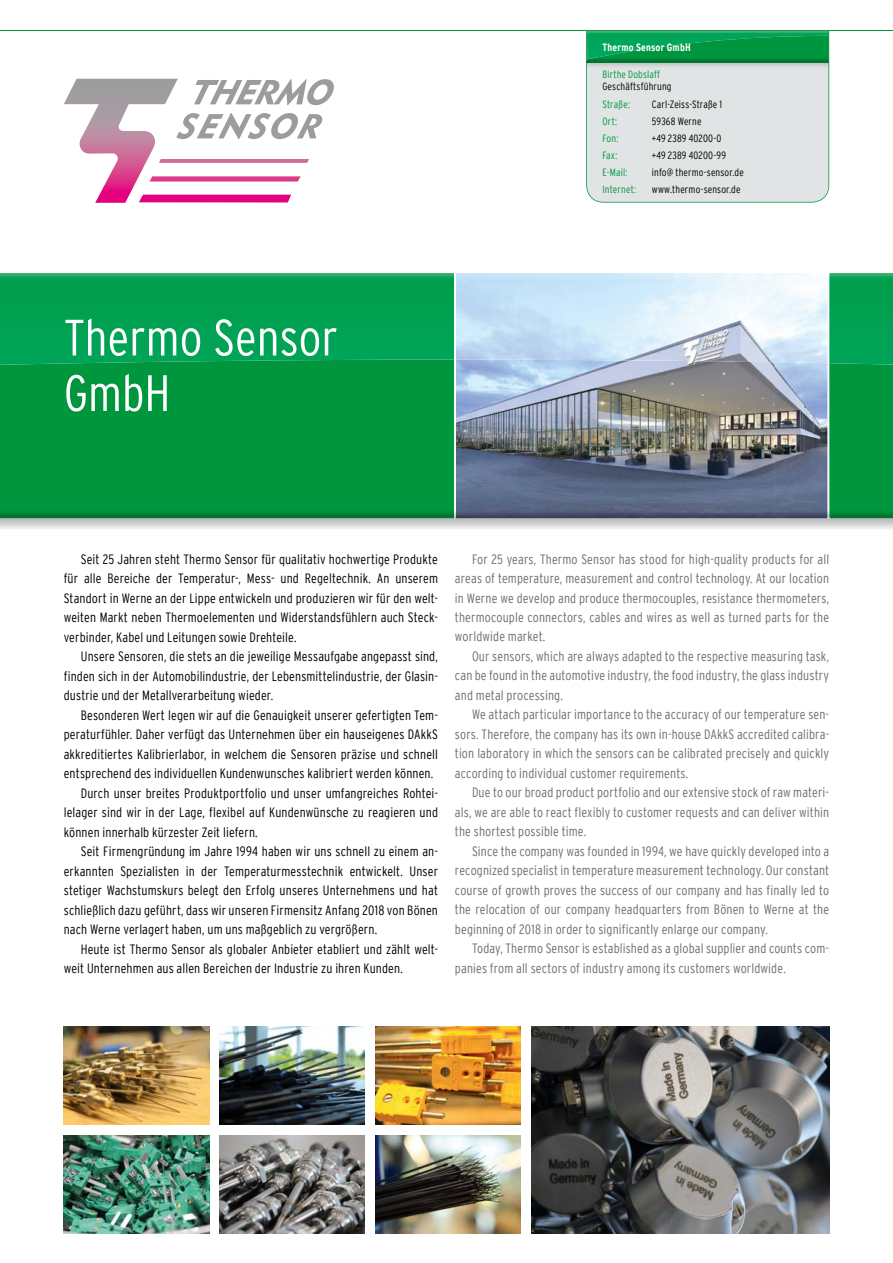
<style>
.page{position:relative;width:893px;height:1263px;background:#fff}
.page>*{position:absolute;margin:0;border:0;box-sizing:border-box;transform-origin:0 0}
.t1{font:300 condensed 51px "Interstate";color:#fff}
.t2{font:300 condensed 13.5px/19.5px "Interstate";letter-spacing:.01em;color:#000;text-align:justify}
.t3{font:300 condensed 13.5px/19.5px "Interstate";letter-spacing:.01em;color:#6e6e6e;text-align:justify}
.t4{font:300 condensed 10.5px "Interstate";letter-spacing:.015em;color:#000}
.t5{font:300 condensed 10.5px "Interstate";letter-spacing:.015em;color:#00963e}
.t6{font:700 condensed 10.5px "Interstate";letter-spacing:.015em;color:#fff}
</style>
<div class="page">
<hr style="left:0;top:30px;width:893px;height:1px;background:#00963e">
<img style="left:775px;top:363px;width:118px;height:155px">
<img style="left:0;top:360px;width:775px;height:158px">
<img style="left:456px;top:517px;width:372px;height:1px">
<img style="left:828px;top:363px;width:1px;height:154px">
<svg style="left:586px;top:30px;width:243px;height:173px;background:#b4d4c4"></svg>
<svg style="left:64px;top:79px;width:270px;height:124px"></svg>
<img style="left:64px;top:1135px;width:145px;height:98px">
<img style="left:375px;top:1135px;width:146px;height:98px">
<img style="left:220px;top:1027px;width:145px;height:98px">
<img style="left:64px;top:1027px;width:145px;height:98px">
<img style="left:220px;top:1135px;width:145px;height:98px">
<img style="left:531px;top:1027px;width:298px;height:206px">
<img style="left:375px;top:1027px;width:146px;height:98px">
<img style="left:829px;top:273px;width:64px;height:92px">
<img style="left:0;top:273px;width:454px;height:92px">
<img style="left:456px;top:273px;width:372px;height:90px">
<img style="left:454px;top:273px;width:2px;height:87px">
<img style="left:65px;top:318px;width:273px;height:38px">
<p class="t6" style="left:602px;top:42px;width:90px">Thermo Sensor GmbH</p>
<p class="t5" style="left:602px;top:68px;width:59px">Birthe Dobslaff</p>
<p class="t4" style="left:602px;top:80px;width:71px">Geschäftsführung</p>
<p class="t5" style="left:602px;top:98px;width:29px">Straße:</p>
<p class="t4" style="left:652px;top:98px;width:72px">Carl-Zeiss-Straße 1</p>
<p class="t5" style="left:602px;top:115px;width:16px">Ort:</p>
<p class="t4" style="left:652px;top:115px;width:51px">59368 Werne</p>
<p class="t5" style="left:602px;top:132px;width:17px">Fon:</p>
<p class="t4" style="left:652px;top:132px;width:71px">+49 2389 40200-0</p>
<p class="t5" style="left:602px;top:149px;width:16px">Fax:</p>
<p class="t4" style="left:652px;top:149px;width:76px">+49 2389 40200-99</p>
<p class="t5" style="left:602px;top:166px;width:26px">E-Mail:</p>
<p class="t4" style="left:652px;top:166px;width:94px">info@ thermo-sensor.de</p>
<p class="t5" style="left:602px;top:183px;width:35px">Internet:</p>
<p class="t4" style="left:652px;top:183px;width:90px">www.thermo-sensor.de</p>
<h1 class="t1" style="left:64px;top:364px;width:108px">GmbH</h1>
<p class="t2" style="left:64px;top:549px;width:376px;text-indent:17px">Seit 25 Jahren steht Thermo Sensor für qualitativ hochwertige Produkte für alle Bereiche der Temperatur-, Mess- und Regeltechnik. An unserem Standort in Werne an der Lippe entwickeln und produzieren wir für den welt&shy;weiten Markt neben Thermoelementen und Widerstandsfühlern auch Steck&shy;verbinder, Kabel und Leitungen sowie Drehteile.</p>
<p class="t2" style="left:64px;top:646px;width:376px;text-indent:17px">Unsere Sensoren, die stets an die jeweilige Messaufgabe angepasst sind, finden sich in der Automobilindustrie, der Lebensmittelindustrie, der Glasin&shy;dustrie und der Metallverarbeitung wieder.</p>
<p class="t2" style="left:81px;top:705px;width:359px">Besonderen Wert legen wir auf die Genauigkeit unserer gefertigten Tem-</p>
<p class="t2" style="left:64px;top:724px;width:376px">peraturfühler. Daher verfügt das Unternehmen über ein hauseigenes DAkkS</p>
<p class="t2" style="left:64px;top:744px;width:376px">akkreditiertes Kalibrierlabor, in welchem die Sensoren präzise und schnell</p>
<p class="t2" style="left:64px;top:763px;width:371px">entsprechend des individuellen Kundenwunsches kalibriert werden können.</p>
<p class="t2" style="left:81px;top:783px;width:359px">Durch unser breites Produktportfolio und unser umfangreiches Rohtei-</p>
<p class="t2" style="left:64px;top:802px;width:376px">lelager sind wir in der Lage, flexibel auf Kundenwünsche zu reagieren und</p>
<p class="t2" style="left:64px;top:822px;width:195px">können innerhalb kürzester Zeit liefern.</p>
<p class="t2" style="left:81px;top:841px;width:359px">Seit Firmengründung im Jahre 1994 haben wir uns schnell zu einem an-</p>
<p class="t2" style="left:64px;top:861px;width:376px">erkannten Spezialisten in der Temperaturmesstechnik entwickelt. Unser</p>
<p class="t2" style="left:64px;top:880px;width:376px">stetiger Wachstumskurs belegt den Erfolg unseres Unternehmens und hat</p>
<p class="t2" style="left:64px;top:900px;width:376px">schließlich dazu geführt, dass wir unseren Firmensitz Anfang 2018 von Bönen</p>
<p class="t2" style="left:64px;top:919px;width:315px">nach Werne verlagert haben, um uns maßgeblich zu vergrößern.</p>
<p class="t2" style="left:81px;top:939px;width:359px">Heute ist Thermo Sensor als globaler Anbieter etabliert und zählt welt-</p>
<p class="t2" style="left:64px;top:958px;width:341px">weit Unternehmen aus allen Bereichen der Industrie zu ihren Kunden.</p>
<p class="t3" style="left:455px;top:549px;width:376px;text-indent:17px">For 25 years, Thermo Sensor has stood for high-quality products for all areas of temperature, measurement and control technology. At our location in Werne we develop and produce thermocouples, resistance thermometers, thermocouple connectors, cables and wires as well as turned parts for the worldwide market.</p>
<p class="t3" style="left:455px;top:646px;width:376px;text-indent:17px">Our sensors, which are always adapted to the respective measuring task, can be found in the automotive industry, the food industry, the glass industry and metal processing.</p>
<p class="t3" style="left:455px;top:705px;width:376px;text-indent:17px">We attach particular importance to the accuracy of our temperature sen&shy;sors. Therefore, the company has its own in-house DAkkS accredited calibra&shy;tion laboratory in which the sensors can be calibrated precisely and quickly according to individual customer requirements.</p>
<p class="t3" style="left:455px;top:783px;width:376px;text-indent:17px">Due to our broad product portfolio and our extensive stock of raw materi&shy;als, we are able to react flexibly to customer requests and can deliver within the shortest possible time.</p>
<p class="t3" style="left:455px;top:841px;width:376px;text-indent:17px">Since the company was founded in 1994, we have quickly developed into a recognized specialist in temperature measurement technology. Our constant course of growth proves the success of our company and has finally led to the relocation of our company headquarters from Bönen to Werne at the beginning of 2018 in order to significantly enlarge our company.</p>
<p class="t3" style="left:455px;top:939px;width:376px;text-indent:17px">Today, Thermo Sensor is established as a global supplier and counts com&shy;panies from all sectors of industry among its customers worldwide.</p>
</div>
